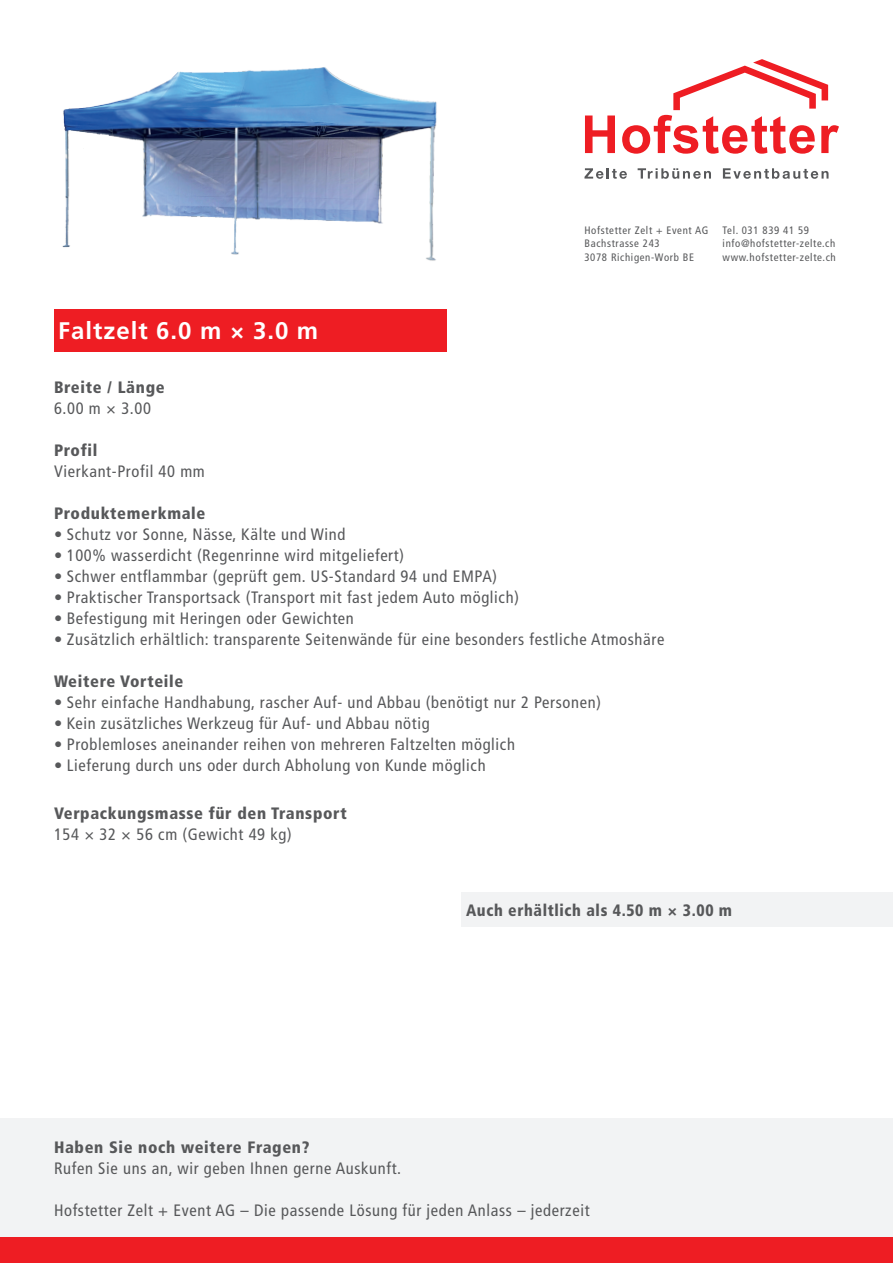
<style>
.page{position:relative;width:893px;height:1263px;background:#fff}
.page>*{position:absolute;margin:0;border:0;box-sizing:border-box;transform-origin:0 0}
.t1{font:700 24px "Frutiger LT Std";letter-spacing:.04em;color:#fff}
.t2{font:condensed 16.5px "Frutiger LT Std";letter-spacing:.04em;color:#57585a}
.t3{font:900 condensed 16.5px "Frutiger LT Std";letter-spacing:.04em;color:#57585a}
.t4{font:900 condensed 16.5px "Frutiger LT Std";letter-spacing:.04em;color:#57585a;scale:.96 1}
.t5{font:condensed 10.8px/13.2px "Frutiger LT Std";letter-spacing:.06em;color:#57585a}
</style>
<div class="page">
<div style="left:0;top:1118px;width:893px;height:119px;background:#f2f3f4"></div>
<svg style="left:584px;top:168px;width:43px;height:11px"></svg>
<svg style="left:638px;top:168px;width:73px;height:11px"></svg>
<svg style="left:723px;top:168px;width:105px;height:11px"></svg>
<svg style="left:585px;top:115px;width:30px;height:38px"></svg>
<svg style="left:622px;top:59px;width:217px;height:95px"></svg>
<div style="left:0;top:1237px;width:893px;height:26px;background:#ee1d23"></div>
<div style="left:54px;top:309px;width:392px;height:43px;background:#ee1d23"></div>
<div style="left:462px;top:892px;width:431px;height:35px;background:#f2f3f4"></div>
<img style="left:62px;top:67px;width:375px;height:194px">
<h1 class="t1" style="left:58px;top:317px;width:262px">Faltzelt 6.0 m × 3.0 m</h1>
<p class="t5" style="left:584px;top:224px;width:125px">Hofstetter Zelt + Event AG<br>Bachstrasse 243<br>3078 Richigen-Worb BE</p>
<p class="t5" style="left:723px;top:224px;width:115px">Tel. 031 839 41 59 info@hofstetter-zelte.ch www.hofstetter-zelte.ch</p>
<p class="t3" style="left:54px;top:377px;width:112px">Breite / Länge</p>
<p class="t2" style="left:54px;top:398px;width:99px">6.00 m × 3.00</p>
<p class="t3" style="left:54px;top:440px;width:45px">Profil</p>
<p class="t2" style="left:54px;top:461px;width:152px">Vierkant-Profil 40 mm</p>
<p class="t3" style="left:54px;top:503px;width:153px">Produktemerkmale</p>
<p class="t2" style="left:54px;top:524px;width:293px">• Schutz vor Sonne, Nässe, Kälte und Wind</p>
<p class="t2" style="left:54px;top:545px;width:351px">• 100% wasserdicht (Regenrinne wird mitgeliefert)</p>
<p class="t2" style="left:54px;top:566px;width:445px">• Schwer entflammbar (geprüft gem. US-Standard 94 und EMPA)</p>
<p class="t2" style="left:54px;top:587px;width:466px">• Praktischer Transportsack (Transport mit fast jedem Auto möglich)</p>
<p class="t2" style="left:54px;top:608px;width:301px">• Befestigung mit Heringen oder Gewichten</p>
<p class="t2" style="left:54px;top:629px;width:612px">• Zusätzlich erhältlich: transparente Seitenwände für eine besonders festliche Atmoshäre</p>
<p class="t3" style="left:54px;top:671px;width:131px">Weitere Vorteile</p>
<p class="t2" style="left:54px;top:692px;width:548px">• Sehr einfache Handhabung, rascher Auf- und Abbau (benötigt nur 2 Personen)</p>
<p class="t2" style="left:54px;top:713px;width:377px">• Kein zusätzliches Werkzeug für Auf- und Abbau nötig</p>
<p class="t2" style="left:54px;top:734px;width:462px">• Problemloses aneinander reihen von mehreren Faltzelten möglich</p>
<p class="t2" style="left:54px;top:755px;width:433px">• Lieferung durch uns oder durch Abholung von Kunde möglich</p>
<p class="t3" style="left:54px;top:803px;width:294px">Verpackungsmasse für den Transport</p>
<p class="t2" style="left:54px;top:824px;width:239px">154 × 32 × 56 cm (Gewicht 49 kg)</p>
<p class="t4" style="left:466px;top:900px;width:279px">Auch erhältlich als 4.50 m × 3.00 m</p>
<p class="t3" style="left:54px;top:1137px;width:257px">Haben Sie noch weitere Fragen?</p>
<p class="t2" style="left:54px;top:1158px;width:349px">Rufen Sie uns an, wir geben Ihnen gerne Auskunft.</p>
<p class="t2" style="left:54px;top:1200px;width:537px">Hofstetter Zelt + Event AG – Die passende Lösung für jeden Anlass – jederzeit</p>
</div>
